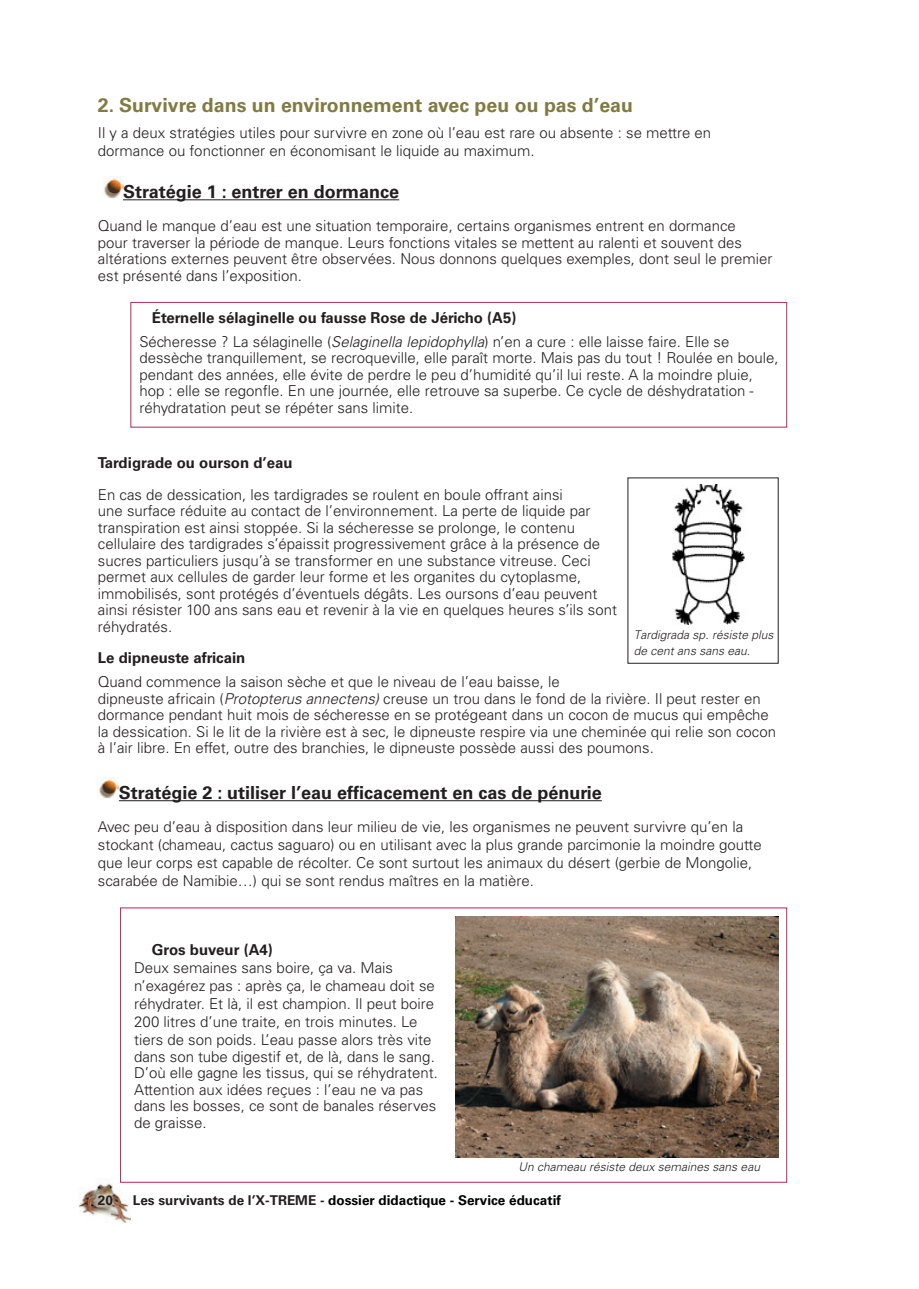
<style>
.page{position:relative;width:919px;height:1289px;background:#fff}
.page>*{position:absolute;margin:0;border:0;box-sizing:border-box;transform-origin:0 0}
.t1{font:700 19.5px "Univers LT";color:#817b41}
.Normal__Web{font:700 18px "Univers LT";color:#231f20}
.Normal__Web-2{font:300 15px/16.5px "Univers LT";color:#231f20}
.Normal__Web-3{font:700 15px "Univers LT";color:#231f20}
.t2{font:700 13.5px "Univers LT";color:#000}
.Normal__Web-4{font:italic 300 12px/16.2px "Univers LT";color:#231f20}
.s1{font-style:italic}
.s2{color:#231f20}
</style>
<div class="page">
<img style="left:78px;top:1182px;width:52px;height:40px">
<img style="left:103px;top:176px;width:20px;height:22px">
<hr style="left:123px;top:199px;width:276px;height:1px;background:#231f20">
<img style="left:98px;top:777px;width:21px;height:22px">
<hr style="left:119px;top:800px;width:482px;height:1px;background:#231f20">
<img style="left:455px;top:916px;width:323px;height:241px">
<div style="left:130px;top:302px;width:657px;height:125px;border:1px solid #b6255e"></div>
<img style="left:672px;top:485px;width:73px;height:139px">
<p class="t1" style="left:98px;top:94px;width:536px">2. Survivre dans un environnement avec peu ou pas d’eau</p>
<p class="Normal__Web-2" style="left:98px;top:124px;width:615px;line-height:18px">Il y a deux stratégies utiles pour survivre en zone où l’eau est rare ou absente : se mettre en dormance ou fonctionner en économisant le liquide au maximum.</p>
<p class="Normal__Web" style="left:123px;top:181px;width:278px">Stratégie 1 : entrer en dormance</p>
<p class="Normal__Web-2" style="left:98px;top:217px;width:676px">Quand le manque d’eau est une situation temporaire, certains organismes entrent en dormance<br>pour traverser la période de manque. Leurs fonctions vitales se mettent au ralenti et souvent des altérations externes peuvent être observées. Nous donnons quelques exemples, dont seul le premier est présenté dans l’exposition.</p>
<p class="Normal__Web-3" style="left:152px;top:308px;width:366px">Éternelle sélaginelle ou fausse Rose de Jéricho (A5)</p>
<p class="Normal__Web-2" style="left:139px;top:333px;width:640px">Sécheresse ? La sélaginelle (<span class="s1">Selaginella lepidophylla</span>) n’en a cure : elle laisse faire. Elle se dessèche tranquillement, se recroqueville, elle paraît morte. Mais pas du tout ! Roulée en boule, pendant des années, elle évite de perdre le peu d’humidité qu’il lui reste. A la moindre pluie, hop : elle se regonfle. En une journée, elle retrouve sa superbe. Ce cycle de déshydratation - réhydratation peut se répéter sans limite.</p>
<p class="Normal__Web-3" style="left:98px;top:454px;width:196px">Tardigrade ou ourson d’eau</p>
<p class="Normal__Web-2" style="left:98px;top:486px;width:520px">En cas de dessication, les tardigrades se roulent en boule offrant ainsi<br>une surface réduite au contact de l’environnement. La perte de liquide par transpiration est ainsi stoppée. Si la sécheresse se prolonge, le contenu cellulaire des tardigrades s’épaissit progressivement grâce à la présence de sucres particuliers jusqu’à se transformer en une substance vitreuse. Ceci permet aux cellules de garder leur forme et les organites du cytoplasme, immobilisés, sont protégés d’éventuels dégâts. Les oursons d’eau peuvent ainsi résister 100 ans sans eau et revenir à la vie en quelques heures s’ils sont réhydratés.</p>
<p class="Normal__Web-3" style="left:98px;top:649px;width:149px">Le dipneuste africain</p>
<p class="Normal__Web-2" style="left:98px;top:673px;width:679px">Quand commence la saison sèche et que le niveau de l’eau baisse, le<br>dipneuste africain (<span class="s1">Protopterus annectens)</span> creuse un trou dans le fond de la rivière. Il peut rester en dormance pendant huit mois de sécheresse en se protégeant dans un cocon de mucus qui empêche la dessication. Si le lit de la rivière est à sec, le dipneuste respire via une cheminée qui relie son cocon à l’air libre. En effet, outre des branchies, le dipneuste possède aussi des poumons.</p>
<p class="Normal__Web" style="left:119px;top:782px;width:484px">Stratégie 2 : utiliser l’eau efficacement en cas de pénurie</p>
<p class="Normal__Web-2" style="left:98px;top:817px;width:665px;line-height:18px">Avec peu d’eau à disposition dans leur milieu de vie, les organismes ne peuvent survivre qu’en la stockant (chameau, cactus saguaro) ou en utilisant avec la plus grande parcimonie la moindre goutte que leur corps est capable de récolter. Ce sont surtout les animaux du désert (gerbie de Mongolie, scarabée de Namibie…) qui se sont rendus maîtres en la matière.</p>
<p class="Normal__Web-4" style="left:634px;top:626px;width:141px">Tardigrada sp. résiste plus de cent ans sans eau.</p>
<p class="Normal__Web-3" style="left:152px;top:940px;width:123px">Gros buveur (A4)</p>
<p class="Normal__Web-2" style="left:134px;top:958px;width:302px;line-height:18px">Deux semaines sans boire, ça va. Mais n’exagérez pas : après ça, le chameau doit se réhydrater. Et là, il est champion. Il peut boire 200 litres d’une traite, en trois minutes. Le tiers de son poids. L’eau passe alors très vite</p>
<p class="Normal__Web-2" style="left:134px;top:1047px;width:305px">dans son tube digestif et, de là, dans le sang.<br>D’où elle gagne les tissus, qui se réhydratent.<br>Attention aux idées reçues : l’eau ne va pas dans les bosses, ce sont de banales réserves de graisse.</p>
<p class="Normal__Web-4" style="left:518px;top:1158px;width:243px">Un chameau résiste deux semaines sans eau</p>
<p class="t2" style="left:98px;top:1191px;width:464px"><span class="s2">20 Les survivants de l’X-TREME -</span> dossier didactique - Service éducatif</p>
</div>
